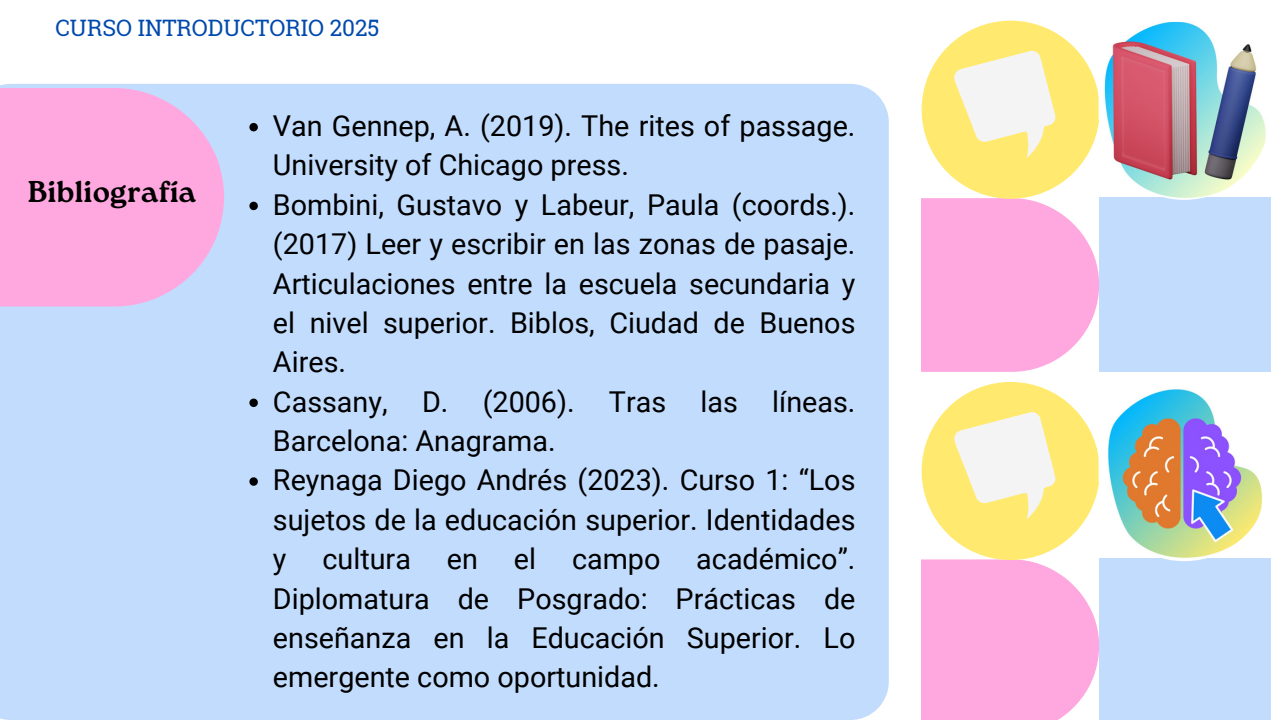
<style>
.page{position:relative;width:1281px;height:720px;background:#fff}
.page>*{position:absolute;margin:0;border:0;box-sizing:border-box;transform-origin:0 0}
.t1{font:700 30.12px "Roca One";color:#000}
.t2{font:28.75px/39.4px "Roboto";color:#000}
.t3{font:22.62px "Roboto Slab";color:#004aad}
</style>
<div class="page">
<div style="left:0;top:84px;width:889px;height:636px;background:#c2dcfd"></div>
<svg style="left:249px;top:123px;width:9px;height:8px"></svg>
<svg style="left:249px;top:202px;width:9px;height:8px"></svg>
<svg style="left:249px;top:399px;width:9px;height:8px"></svg>
<svg style="left:249px;top:477px;width:9px;height:9px"></svg>
<svg style="left:0;top:88px;width:224px;height:219px;background:#f8ace2"></svg>
<div style="left:1099px;top:198px;width:171px;height:173px;background:#c2dcfd"></div>
<svg style="left:921px;top:198px;width:178px;height:174px;background:#ffb0e2"></svg>
<div style="left:921px;top:21px;width:178px;height:178px;background:#ffea6f;border-radius:50%"></div>
<img style="left:1098px;top:22px;width:172px;height:178px">
<svg style="left:954px;top:50px;width:102px;height:108px"></svg>
<div style="left:1099px;top:559px;width:171px;height:161px;background:#c2dcfd"></div>
<svg style="left:921px;top:559px;width:178px;height:161px;background:#ffaee1"></svg>
<div style="left:921px;top:382px;width:178px;height:178px;background:#ffea6f;border-radius:50%"></div>
<img style="left:1098px;top:389px;width:172px;height:172px">
<svg style="left:954px;top:412px;width:102px;height:107px"></svg>
<p class="t3" style="left:55px;top:12px;width:326px">CURSO INTRODUCTORIO 2025</p>
<p class="t1" style="left:28px;top:174px;width:170px">Bibliografía</p>
<p class="t2" style="left:273px;top:107px;width:584px">Van Gennep, A. (2019). The rites of passage.<br>University of Chicago press.</p>
<p class="t2" style="left:273px;top:185px;width:584px;text-align:justify">Bombini, Gustavo y Labeur, Paula (coords.). (2017) Leer y escribir en las zonas de pasaje.<br>Articulaciones entre la escuela secundaria y el nivel superior. Biblos, Ciudad de Buenos Aires.</p>
<p class="t2" style="left:273px;top:382px;width:584px">Cassany, D. (2006). Tras las líneas.<br>Barcelona: Anagrama.</p>
<p class="t2" style="left:273px;top:461px;width:584px;text-align:justify">Reynaga Diego Andrés (2023). Curso 1: “Los sujetos de la educación superior. Identidades y cultura en el campo académico”.<br>Diplomatura de Posgrado: Prácticas de enseñanza en la Educación Superior. Lo emergente como oportunidad.</p>
</div>
